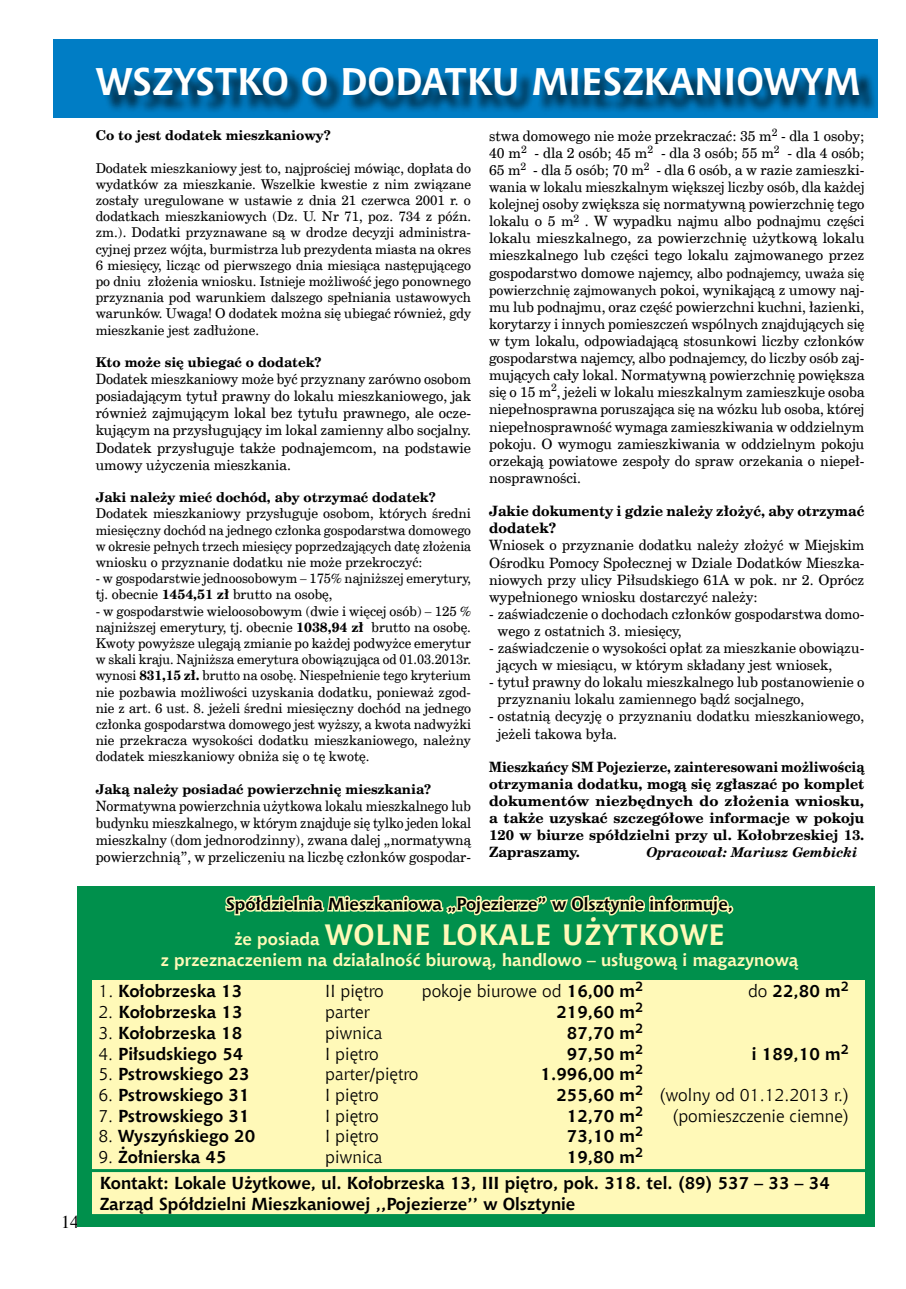
<style>
.page{position:relative;width:906px;height:1289px;background:#fff}
.page>*{position:absolute;margin:0;border:0;box-sizing:border-box;transform-origin:0 0}
.t1{font:700 38.25px "Chianti EU";color:#fff}
.t2{font:700 29.25px "Chianti EU";color:#fff9b8}
.t3{font:18px "Times";color:#000}
.t4{font:700 17.25px/35.1px "Chianti EU";color:#000}
.t5{font:17.25px "Chianti EU";color:#000}
.t6{font:700 17.25px "Chianti EU";color:#fff9b8}
.t7{font:14.25px/17.1px "Cent Schbook EU";color:#000}
.t8{font:14.25px/17.1px "Cent Schbook EU";color:#000;text-align:justify;scale:.96 1}
.t9{font:700 14.25px/17.1px "Cent Schbook EU";color:#000;text-align:justify;scale:.93 1}
.t10{font:14.25px/17.1px "Cent Schbook EU";color:#000;text-align:justify;scale:.94 1}
.t11{font:700 14.25px/17.1px "Cent Schbook EU";color:#000}
.t12{font:13.5px/16.2px "Cent Schbook EU";color:#000;text-align:justify}
.t13{font:700 13.5px "Cent Schbook EU";color:#000}
.t14{font:italic 700 13.5px "Cent Schbook EU";color:#000}
.s1{font-weight:700}
.s2{font-size:14.25px}
.s3{font-size:13.5px}
.s4{color:#fff9b8}
.s5{font-size:29.25px;color:#fff9b8}
.s6{font-weight:400}
</style>
<div class="page">
<div style="left:78px;top:893px;width:796px;height:333px;background:#00904c"></div>
<div style="left:92px;top:920px;width:772px;height:296px;background:#fff9b8"></div>
<div style="left:78px;top:886px;width:796px;height:93px;background:#00904c"></div>
<div style="left:53px;top:39px;width:824px;height:78px;background:#007dc5"></div>
<div style="left:98px;top:70px;width:808px;height:95px;background:#000;opacity:.75"></div>
<svg style="left:225px;top:895px;width:509px;height:21px"></svg>
<div style="left:88px;top:1168px;width:786px;height:48px;border:3px solid #00904c"></div>
<p class="t3" style="left:61px;top:1204px;width:19px">14</p>
<h1 class="t1" style="left:96px;top:59px;width:765px">WSZYSTKO O DODATKU MIESZKANIOWYM</h1>
<p class="t13" style="left:96px;top:127px;width:237px">Co to jest dodatek mieszkaniowy?</p>
<p class="t12" style="left:96px;top:160px;width:377px">Dodatek mieszkaniowy jest to, najprościej mówiąc, dopłata do wydatków za mieszkanie. Wszelkie kwestie z nim związane zostały uregulowane w ustawie z dnia 21 czerwca 2001 r. o dodatkach mieszkaniowych (Dz. U. Nr 71, poz. 734 z późn. zm.). Dodatki przyznawane są w drodze decyzji administra&shy;cyjnej przez wójta, burmistrza lub prezydenta miasta na okres 6 miesięcy, licząc od pierwszego dnia miesiąca następującego po dniu złożenia wniosku. Istnieje możliwość jego ponownego przyznania pod warunkiem dalszego spełniania ustawowych warunków. Uwaga! O dodatek można się ubiegać również, gdy mieszkanie jest zadłużone.</p>
<p class="t13" style="left:96px;top:353px;width:227px">Kto może się ubiegać o dodatek?</p>
<p class="t8" style="left:96px;top:371px;width:392px">Dodatek mieszkaniowy może być przyznany zarówno osobom posiadającym tytuł prawny do lokalu mieszkaniowego, jak również zajmującym lokal bez tytułu prawnego, ale ocze&shy;kującym na przysługujący im lokal zamienny albo socjalny.<br>Dodatek przysługuje także podnajemcom, na podstawie umowy użyczenia mieszkania.</p>
<p class="t13" style="left:96px;top:488px;width:342px">Jaki należy mieć dochód, aby otrzymać dodatek?</p>
<p class="t12" style="left:96px;top:506px;width:377px">Dodatek mieszkaniowy przysługuje osobom, których średni miesięczny dochód na jednego członka gospodarstwa domowego w okresie pełnych trzech miesięcy poprzedzających datę złożenia wniosku o przyznanie dodatku nie może przekroczyć:</p>
<p class="t12" style="left:96px;top:570px;width:377px">- w gospodarstwie jednoosobowym – 175% najniższej emerytury, tj. obecnie <span class="s1">1454,51 zł</span> brutto na osobę,</p>
<p class="t12" style="left:96px;top:603px;width:377px">- w gospodarstwie wieloosobowym (dwie i więcej osób) – 125 % najniższej emerytury, tj. obecnie <span class="s1">1038,94 zł</span> brutto na osobę.<br>Kwoty powyższe ulegają zmianie po każdej podwyżce emerytur w skali kraju. Najniższa emerytura obowiązująca od 01.03.2013r. wynosi <span class="s1">831,15 zł.</span> brutto na osobę. Niespełnienie tego kryterium nie pozbawia możliwości uzyskania dodatku, ponieważ zgod&shy;nie z art. 6 ust. 8. jeżeli średni miesięczny dochód na jednego członka gospodarstwa domowego jest wyższy, a kwota nadwyżki nie przekracza wysokości dodatku mieszkaniowego, należny dodatek mieszkaniowy obniża się o tę kwotę.</p>
<p class="t13" style="left:96px;top:780px;width:337px">Jaką należy posiadać powierzchnię mieszkania?</p>
<p class="t10" style="left:96px;top:797px;width:401px">Normatywna powierzchnia użytkowa lokalu mieszkalnego lub budynku mieszkalnego, w którym znajduje się tylko jeden lokal mieszkalny (dom jednorodzinny), zwana dalej „normatywną powierzchnią”, w przeliczeniu na liczbę członków gospodar-</p>
<p class="t7" style="left:489px;top:127px;width:377px;text-align:justify">stwa domowego nie może przekraczać: 35 m<sup>2</sup> - dla 1 osoby; 40 m<sup>2</sup> - dla 2 osób; 45 m<sup>2</sup> - dla 3 osób; 55 m<sup>2</sup> - dla 4 osób; 65 m<sup>2</sup> - dla 5 osób; 70 m<sup>2</sup> - dla 6 osób, a w razie zamieszki&shy;wania w lokalu mieszkalnym większej liczby osób, dla każdej kolejnej osoby zwiększa się normatywną powierzchnię tego lokalu o 5 m<sup>2</sup> . W wypadku najmu albo podnajmu części lokalu mieszkalnego, za powierzchnię użytkową lokalu mieszkalnego lub części tego lokalu zajmowanego przez</p>
<p class="t12" style="left:489px;top:265px;width:377px"><span class="s2">gospodarstwo domowe najemc</span>y, albo podnajemcy, uważa się</p>
<p class="t7" style="left:489px;top:281px;width:377px;text-align:justify"><span class="s3">powierzchnię zajmowanych</span> pokoi, wynikającą z umowy naj&shy;mu lub podnajmu, oraz część powierzchni kuchni, łazienki, korytarzy i innych pomieszczeń wspólnych znajdujących się w tym lokalu, odpowiadającą stosunkowi liczby członków gospodarstwa najemcy, albo podnajemcy, do liczby osób zaj&shy;mujących cały lokal. Normatywną powierzchnię powiększa się o 15 m<sup>2</sup>, jeżeli w lokalu mieszkalnym zamieszkuje osoba niepełnosprawna poruszająca się na wózku lub osoba, której niepełnosprawność wymaga zamieszkiwania w oddzielnym pokoju. O wymogu zamieszkiwania w oddzielnym pokoju orzekają powiatowe zespoły do spraw orzekania o niepeł&shy;nosprawności.</p>
<p class="t11" style="left:489px;top:503px;width:377px">Jakie dokumenty i gdzie należy złożyć, aby otrzymać dodatek?</p>
<p class="t7" style="left:489px;top:537px;width:377px;text-align:justify">Wniosek o przyznanie dodatku należy złożyć w Miejskim Ośrodku Pomocy Społecznej w Dziale Dodatków Mieszka&shy;niowych przy ulicy Piłsudskiego 61A w pok. nr 2. Oprócz wypełnionego wniosku dostarczyć należy:</p>
<p class="t7" style="left:497px;top:605px;width:368px;text-indent:-9px">- zaświadczenie o dochodach członków gospodarstwa domo&shy;wego z ostatnich 3. miesięcy,</p>
<p class="t7" style="left:497px;top:640px;width:368px;text-indent:-9px">- zaświadczenie o wysokości opłat za mieszkanie obowiązu&shy;jących w miesiącu, w którym składany jest wniosek,</p>
<p class="t7" style="left:497px;top:674px;width:368px;text-indent:-9px">- tytuł prawny do lokalu mieszkalnego lub postanowienie o przyznaniu lokalu zamiennego bądź socjalnego,</p>
<p class="t7" style="left:497px;top:708px;width:368px;text-indent:-9px">- ostatnią decyzję o przyznaniu dodatku mieszkaniowego, jeżeli takowa była.</p>
<p class="t9" style="left:489px;top:759px;width:405px">Mieszkańcy SM Pojezierze, zainteresowani możliwością otrzymania dodatku, mogą się zgłaszać po komplet dokumentów niezbędnych do złożenia wniosku, a także uzyskać szczegółowe informacje w pokoju 120 w biurze spółdzielni przy ul. Kołobrzeskiej 13.<br>Zapraszamy.</p>
<p class="t14" style="left:646px;top:844px;width:213px">Opracował: Mariusz Gembicki</p>
<p class="t4" style="left:234px;top:886px;width:500px;text-indent:-8px">Spółdzielnia Mieszkaniowa „Pojezierze” w Olsztynie informuje, <span class="s4">że posiada</span> <span class="s5">wolne</span></p>
<h2 class="t2" style="left:441px;top:917px;width:19px">lokale</h2>
<h2 class="t2" style="left:562px;top:917px;width:21px">użytkowe</h2>
<p class="t6" style="left:161px;top:949px;width:639px">z przeznaczeniem na działalność biurową, handlowo – usługową i magazynową</p>
<p class="t4" style="left:98px;top:974px;width:145px"><span class="s6">1.</span> Kołobrzeska 13</p>
<p class="t5" style="left:325px;top:980px;width:60px">II piętro</p>
<p class="t5" style="left:422px;top:980px;width:223px">pokoje biurowe od <span class="s1">16,00 m</span><sup>2</sup></p>
<p class="t4" style="left:748px;top:974px;width:102px"><span class="s6">do</span> 22,80 m<sup>2</sup></p>
<p class="t4" style="left:98px;top:994px;width:146px"><span class="s6">2.</span> Kołobrzeska 13</p>
<p class="t5" style="left:325px;top:1001px;width:46px">parter</p>
<p class="t4" style="left:556px;top:994px;width:88px">219,60 m<sup>2</sup></p>
<p class="t4" style="left:98px;top:1015px;width:145px"><span class="s6">3.</span> Kołobrzeska 18</p>
<p class="t5" style="left:325px;top:1022px;width:59px">piwnica</p>
<p class="t4" style="left:567px;top:1015px;width:78px">87,70 m<sup>2</sup></p>
<p class="t4" style="left:98px;top:1036px;width:147px"><span class="s6">4.</span> Piłsudskiego 54</p>
<p class="t5" style="left:325px;top:1043px;width:55px">I piętro</p>
<p class="t4" style="left:567px;top:1036px;width:78px">97,50 m<sup>2</sup></p>
<p class="t4" style="left:752px;top:1036px;width:99px">i 189,10 m<sup>2</sup></p>
<p class="t4" style="left:98px;top:1057px;width:153px"><span class="s6">5.</span> Pstrowskiego 23</p>
<p class="t5" style="left:325px;top:1063px;width:95px">parter/piętro</p>
<p class="t4" style="left:540px;top:1057px;width:104px">1.996,00 m<sup>2</sup></p>
<p class="t4" style="left:98px;top:1077px;width:153px"><span class="s6">6.</span> Pstrowskiego 31</p>
<p class="t5" style="left:325px;top:1084px;width:55px">I piętro</p>
<p class="t5" style="left:556px;top:1084px;width:294px"><span class="s1">255,60 m</span><sup>2</sup> (wolny od 01.12.2013 r.)</p>
<p class="t4" style="left:98px;top:1098px;width:153px"><span class="s6">7.</span> Pstrowskiego 31</p>
<p class="t5" style="left:325px;top:1105px;width:55px">I piętro</p>
<p class="t4" style="left:567px;top:1098px;width:78px">12,70 m<sup>2</sup></p>
<p class="t5" style="left:672px;top:1105px;width:178px">(pomieszczenie ciemne)</p>
<p class="t4" style="left:98px;top:1119px;width:158px"><span class="s6">8.</span> Wyszyńskiego 20</p>
<p class="t5" style="left:325px;top:1125px;width:55px">I piętro</p>
<p class="t4" style="left:567px;top:1119px;width:78px">73,10 m<sup>2</sup></p>
<p class="t4" style="left:98px;top:1139px;width:130px"><span class="s6">9.</span> Żołnierska 45</p>
<p class="t5" style="left:325px;top:1146px;width:59px">piwnica</p>
<p class="t4" style="left:100px;top:1144px;width:731px;line-height:26.1px;text-indent:467px">19,80 m<sup>2<br></sup>Kontakt: Lokale Użytkowe, ul. Kołobrzeska 13, III piętro, pok. 318. tel. (89) 537 – 33 – 34</p>
<p class="t4" style="left:100px;top:1186px;width:477px">Zarząd Spółdzielni Mieszkaniowej ,,Pojezierze’’ w Olsztynie</p>
</div>
